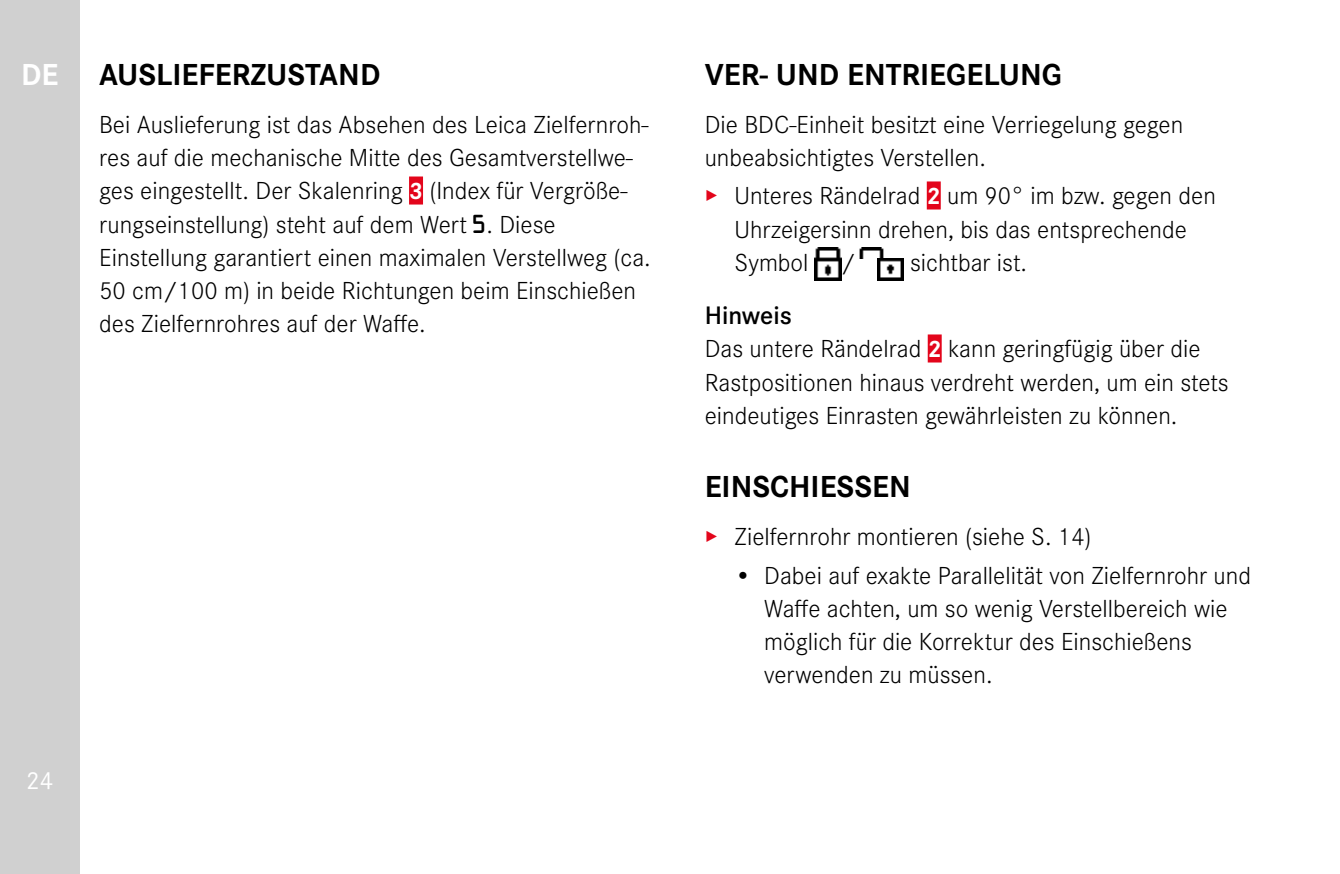
<style>
.page{position:relative;width:1340px;height:874px;background:#fff}
.page>*{position:absolute;margin:0;border:0;box-sizing:border-box;transform-origin:0 0}
.Heading____Heading_0{font:700 31.5px "Corporate S";color:#000}
.t1{font:700 31.5px "Corporate S";color:#fff}
.Heading____Note_Head{font:600 26.25px "Corporate S";color:#000}
.Text____Body_Text{font:300 25.55px/33.2px "Corporate S";color:#000}
.t2{font:25.55px "Corporate S";color:#fff}
.s1{font-weight:700;font-size:24.5px;color:#fff}
.s2{font-family:"LG1054";font-weight:400;font-size:22.75px}
.s3{color:#e3051b}
</style>
<div class="page">
<div style="left:0;top:0;width:79px;height:873px;background:#d0d0d0"></div>
<div style="left:409px;top:176px;width:14px;height:28px;background:#e3051b"></div>
<div style="left:926px;top:181px;width:14px;height:28px;background:#e3051b"></div>
<div style="left:927px;top:334px;width:14px;height:28px;background:#e3051b"></div>
<img style="left:814px;top:247px;width:27px;height:33px">
<img style="left:877px;top:258px;width:26px;height:22px">
<img style="left:859px;top:247px;width:25px;height:11px">
<p class="t1" style="left:21px;top:49px;width:39px">DE</p>
<p class="Heading____Heading_0" style="left:99px;top:49px;width:282px">AUSLIEFERZUSTAND</p>
<p class="Text____Body_Text" style="left:99px;top:106px;width:553px">Bei Auslieferung ist das Absehen des Leica Zielfernroh&shy;res auf die mechanische Mitte des Gesamtverstellwe&shy;ges eingestellt. Der Skalenring <span class="s1">3</span> (Index für Vergröße&shy;rungseinstellung) steht auf dem Wert <span class="s2">5</span>. Diese Einstellung garantiert einen maximalen Verstellweg (ca.<br>50 cm/100 m) in beide Richtungen beim Einschießen des Zielfernrohres auf der Waffe.</p>
<p class="t2" style="left:26px;top:761px;width:29px">24</p>
<p class="Heading____Heading_0" style="left:704px;top:49px;width:359px">VER- UND ENTRIEGELUNG</p>
<p class="Text____Body_Text" style="left:704px;top:106px;width:480px">Die BDC-Einheit besitzt eine Verriegelung gegen unbeabsichtigtes Verstellen.</p>
<p class="Text____Body_Text" style="left:734px;top:177px;width:483px;text-indent:-30px"><span class="s3">▸</span> Unteres Rändelrad <span class="s1">2</span> um 90° im bzw. gegen den<br>Uhrzeigersinn drehen, bis das entsprechende<br>Symbol</p>
<p class="Text____Body_Text" style="left:841px;top:244px;width:16px">/</p>
<p class="Text____Body_Text" style="left:910px;top:244px;width:119px">sichtbar ist.</p>
<p class="Heading____Note_Head" style="left:704px;top:296px;width:89px">Hinweis</p>
<p class="Text____Body_Text" style="left:704px;top:330px;width:525px">Das untere Rändelrad <span class="s1">2</span> kann geringfügig über die<br>Rastpositionen hinaus verdreht werden, um ein stets eindeutiges Einrasten gewährleisten zu können.</p>
<p class="Heading____Heading_0" style="left:704px;top:461px;width:208px">EINSCHIESSEN</p>
<p class="Text____Body_Text" style="left:704px;top:518px;width:388px"><span class="s3">▸</span> Zielfernrohr montieren (siehe S. 14)</p>
<p class="Text____Body_Text" style="left:764px;top:556px;width:488px;text-indent:-30px">• Dabei auf exakte Parallelität von Zielfernrohr und Waffe achten, um so wenig Verstellbereich wie möglich für die Korrektur des Einschießens verwenden zu müssen.</p>
</div>
